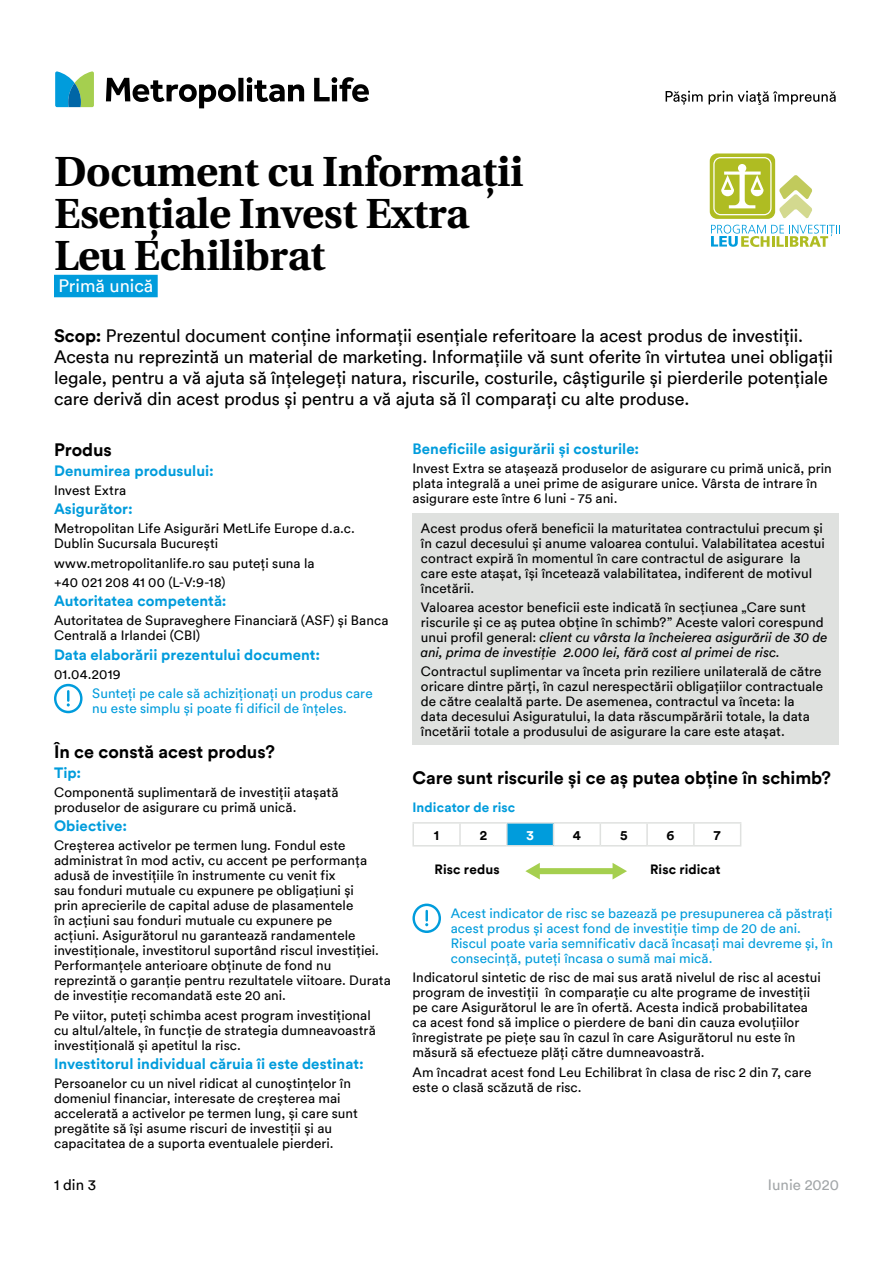
<style>
.page{position:relative;width:893px;height:1263px;background:#fff}
.page>*{position:absolute;margin:0;border:0;box-sizing:border-box;transform-origin:0 0}
.t1{font:700 42px/42px "Linguistics Pro";letter-spacing:-.01em;color:#000}
.t2{font:18px/21px "Circular";letter-spacing:-.01em;color:#000}
.t3{font:700 18px "Circular";letter-spacing:-.005em;color:#000}
.t4{font:18px "Circular";color:#fff}
.t5{font:700 15px "Circular";color:#009cdc}
.t6{font:15px "Circular";color:#a3a7a9}
.t7{font:15px "Circular";color:#000}
.t8{font:13.5px/15px "Circular";letter-spacing:.005em;color:#000}
.t9{font:13.5px/15px "Circular";letter-spacing:.005em;color:#009cdc}
.t10{font:700 13.5px "Circular";letter-spacing:.005em;color:#000}
.t11{font:700 13.5px "Circular";letter-spacing:.005em;color:#009cdc}
.t12{font:700 13.5px "Circular";color:#fff}
.s1{font-weight:700}
.s2{font-style:italic}
</style>
<div class="page">
<svg style="left:106px;top:77px;width:263px;height:31px"></svg>
<svg style="left:55px;top:71px;width:39px;height:36px"></svg>
<svg style="left:666px;top:91px;width:170px;height:14px"></svg>
<div style="left:54px;top:275px;width:104px;height:22px;background:#009cdc"></div>
<svg style="left:54px;top:684px;width:29px;height:29px"></svg>
<div style="left:412px;top:513px;width:427px;height:232px;background:#dfe1df"></div>
<div style="left:507px;top:823px;width:47px;height:23px;background:#009cdc"></div>
<hr style="left:412px;top:822px;width:48px;height:2px;background:#dfe1df">
<hr style="left:412px;top:824px;width:2px;height:21px;background:#dfe1df">
<hr style="left:507px;top:822px;width:47px;height:2px;background:#dfe1df">
<hr style="left:554px;top:822px;width:46px;height:2px;background:#dfe1df">
<svg style="left:553px;top:824px;width:1px;height:21px"></svg>
<hr style="left:600px;top:822px;width:47px;height:2px;background:#dfe1df">
<svg style="left:600px;top:824px;width:1px;height:21px"></svg>
<hr style="left:647px;top:822px;width:47px;height:2px;background:#dfe1df">
<hr style="left:646px;top:824px;width:2px;height:21px;background:#dfe1df">
<hr style="left:694px;top:822px;width:47px;height:2px;background:#dfe1df">
<hr style="left:693px;top:824px;width:2px;height:21px;background:#dfe1df">
<svg style="left:740px;top:824px;width:1px;height:21px"></svg>
<hr style="left:412px;top:845px;width:48px;height:1px;background:#dfe1df">
<hr style="left:507px;top:845px;width:47px;height:1px;background:#dfe1df">
<hr style="left:554px;top:845px;width:46px;height:1px;background:#dfe1df">
<hr style="left:600px;top:845px;width:47px;height:1px;background:#dfe1df">
<hr style="left:647px;top:845px;width:47px;height:1px;background:#dfe1df">
<hr style="left:694px;top:845px;width:47px;height:1px;background:#dfe1df">
<hr style="left:460px;top:822px;width:47px;height:2px;background:#dfe1df">
<hr style="left:459px;top:824px;width:2px;height:21px;background:#dfe1df">
<svg style="left:506px;top:824px;width:1px;height:21px"></svg>
<hr style="left:460px;top:845px;width:47px;height:1px;background:#dfe1df">
<svg style="left:525px;top:863px;width:102px;height:16px"></svg>
<svg style="left:412px;top:903px;width:29px;height:30px"></svg>
<svg style="left:711px;top:225px;width:129px;height:22px"></svg>
<div style="left:710px;top:153px;width:65px;height:66px;background:#afbc22;border-radius:7px"></div>
<svg style="left:779px;top:175px;width:33px;height:44px"></svg>
<svg style="left:713px;top:157px;width:59px;height:58px"></svg>
<h1 class="t1" style="left:54px;top:148px;width:471px">Document cu Informații<br>Esențiale Invest Extra<br>Leu Echilibrat</h1>
<h2 class="t4" style="left:58px;top:274px;width:96px">Primă unică</h2>
<p class="t2" style="left:54px;top:325px;width:780px"><span class="s1">Scop:</span> Prezentul document conține informații esențiale referitoare la acest produs de investiții.<br>Acesta nu reprezintă un material de marketing. Informațiile vă sunt oferite în virtutea unei obligații legale, pentru a vă ajuta să înțelegeți natura, riscurile, costurile, câștigurile și pierderile potențiale care derivă din acest produs și pentru a vă ajuta să îl comparați cu alte produse.</p>
<h2 class="t3" style="left:54px;top:438px;width:59px">Produs</h2>
<p class="t5" style="left:54px;top:460px;width:161px">Denumirea produsului:</p>
<p class="t8" style="left:54px;top:482px;width:74px">Invest Extra</p>
<p class="t5" style="left:54px;top:499px;width:80px">Asigurător:</p>
<p class="t8" style="left:54px;top:521px;width:302px">Metropolitan Life Asigurări MetLife Europe d.a.c.<br>Dublin Sucursala Bucureşti</p>
<p class="t8" style="left:54px;top:553px;width:262px;line-height:19.2px">www.metropolitanlife.ro sau puteți suna la +40 021 208 41 00 (L-V:9-18)</p>
<p class="t5" style="left:54px;top:591px;width:174px">Autoritatea competentă:</p>
<p class="t8" style="left:54px;top:613px;width:336px">Autoritatea de Supraveghere Financiară (ASF) și Banca<br>Centrală a Irlandei (CBI)</p>
<p class="t5" style="left:54px;top:644px;width:268px">Data elaborării prezentului document:</p>
<p class="t8" style="left:54px;top:666px;width:68px">01.04.2019</p>
<p class="t9" style="left:92px;top:685px;width:282px">Sunteți pe cale să achiziționați un produs care nu este simplu și poate fi dificil de înțeles.</p>
<h2 class="t3" style="left:54px;top:740px;width:222px">În ce constă acest produs?</h2>
<p class="t5" style="left:54px;top:762px;width:29px">Tip:</p>
<p class="t8" style="left:54px;top:784px;width:286px">Componentă suplimentară de investiții atașată produselor de asigurare cu primă unică.</p>
<p class="t5" style="left:54px;top:815px;width:75px">Obiective:</p>
<p class="t8" style="left:54px;top:837px;width:338px">Creșterea activelor pe termen lung. Fondul este administrat în mod activ, cu accent pe performanța adusă de investițiile în instrumente cu venit fix<br>sau fonduri mutuale cu expunere pe obligațiuni și<br>prin aprecierile de capital aduse de plasamentele<br>în acțiuni sau fonduri mutuale cu expunere pe<br>acțiuni. Asigurătorul nu garantează randamentele investiționale, investitorul suportând riscul investiției.<br>Performanțele anterioare obținute de fond nu reprezintă o garanție pentru rezultatele viitoare. Durata de investiție recomandată este 20 ani.</p>
<p class="t8" style="left:54px;top:1007px;width:323px">Pe viitor, puteți schimba acest program investițional cu altul/altele, în funcție de strategia dumneavoastră investițională și apetitul la risc.</p>
<p class="t5" style="left:54px;top:1053px;width:311px">Investitorul individual căruia îi este destinat:</p>
<p class="t8" style="left:54px;top:1075px;width:305px">Persoanelor cu un nivel ridicat al cunoștințelor în domeniul financiar, interesate de creșterea mai accelerată a activelor pe termen lung, și care sunt pregătite să își asume riscuri de investiții și au capacitatea de a suporta eventualele pierderi.</p>
<p class="t5" style="left:412px;top:438px;width:228px">Beneficiile asigurării și costurile:</p>
<p class="t8" style="left:412px;top:460px;width:421px">Invest Extra se atașează produselor de asigurare cu primă unică, prin plata integrală a unei prime de asigurare unice. Vârsta de intrare în asigurare este între 6 luni - 75 ani.</p>
<p class="t8" style="left:421px;top:520px;width:405px">Acest produs oferă beneficii la maturitatea contractului precum și în cazul decesului și anume valoarea contului. Valabilitatea acestui contract expiră în momentul în care contractul de asigurare la care este atașat, își încetează valabilitatea, indiferent de motivul încetării.</p>
<p class="t8" style="left:421px;top:599px;width:408px">Valoarea acestor beneficii este indicată în secțiunea „Care sunt riscurile și ce aș putea obține în schimb?” Aceste valori corespund unui profil general: <span class="s2">client cu vârsta la încheierea asigurării de 30 de ani, prima de investiție 2.000 lei, fără cost al primei de risc.</span></p>
<p class="t8" style="left:421px;top:664px;width:404px">Contractul suplimentar va înceta prin reziliere unilaterală de către oricare dintre părți, în cazul nerespectării obligațiilor contractuale de către cealaltă parte. De asemenea, contractul va înceta: la data decesului Asiguratului, la data răscumpărării totale, la data încetării totale a produsului de asigurare la care este atașat.</p>
<h2 class="t3" style="left:412px;top:765px;width:420px">Care sunt riscurile și ce aș putea obține în schimb?</h2>
<p class="t11" style="left:412px;top:798px;width:104px">Indicator de risc</p>
<p class="t10" style="left:434px;top:826px;width:7px">1</p>
<p class="t10" style="left:480px;top:826px;width:9px">2</p>
<p class="t12" style="left:526px;top:826px;width:9px">3</p>
<p class="t10" style="left:573px;top:826px;width:10px">4</p>
<p class="t10" style="left:620px;top:826px;width:9px">5</p>
<p class="t10" style="left:667px;top:826px;width:9px">6</p>
<p class="t10" style="left:714px;top:826px;width:8px">7</p>
<p class="t10" style="left:434px;top:860px;width:67px">Risc redus</p>
<p class="t10" style="left:650px;top:860px;width:72px">Risc ridicat</p>
<p class="t9" style="left:451px;top:905px;width:384px">Acest indicator de risc se bazează pe presupunerea că păstrați acest produs și acest fond de investiție timp de 20 de ani.<br>Riscul poate varia semnificativ dacă încasați mai devreme și, în consecință, puteți încasa o sumă mai mică.</p>
<p class="t8" style="left:412px;top:969px;width:410px">Indicatorul sintetic de risc de mai sus arată nivelul de risc al acestui program de investiții în comparație cu alte programe de investiții pe care Asigurătorul le are în ofertă. Acesta indică probabilitatea ca acest fond să implice o pierdere de bani din cauza evoluțiilor înregistrate pe piețe sau în cazul în care Asigurătorul nu este în măsură să efectueze plăți către dumneavoastră.</p>
<p class="t8" style="left:412px;top:1064px;width:400px">Am încadrat acest fond Leu Echilibrat în clasa de risc 2 din 7, care este o clasă scăzută de risc.</p>
<p class="t7" style="left:54px;top:1175px;width:44px">1 din 3</p>
<p class="t6" style="left:768px;top:1175px;width:73px">Iunie 2020</p>
</div>
